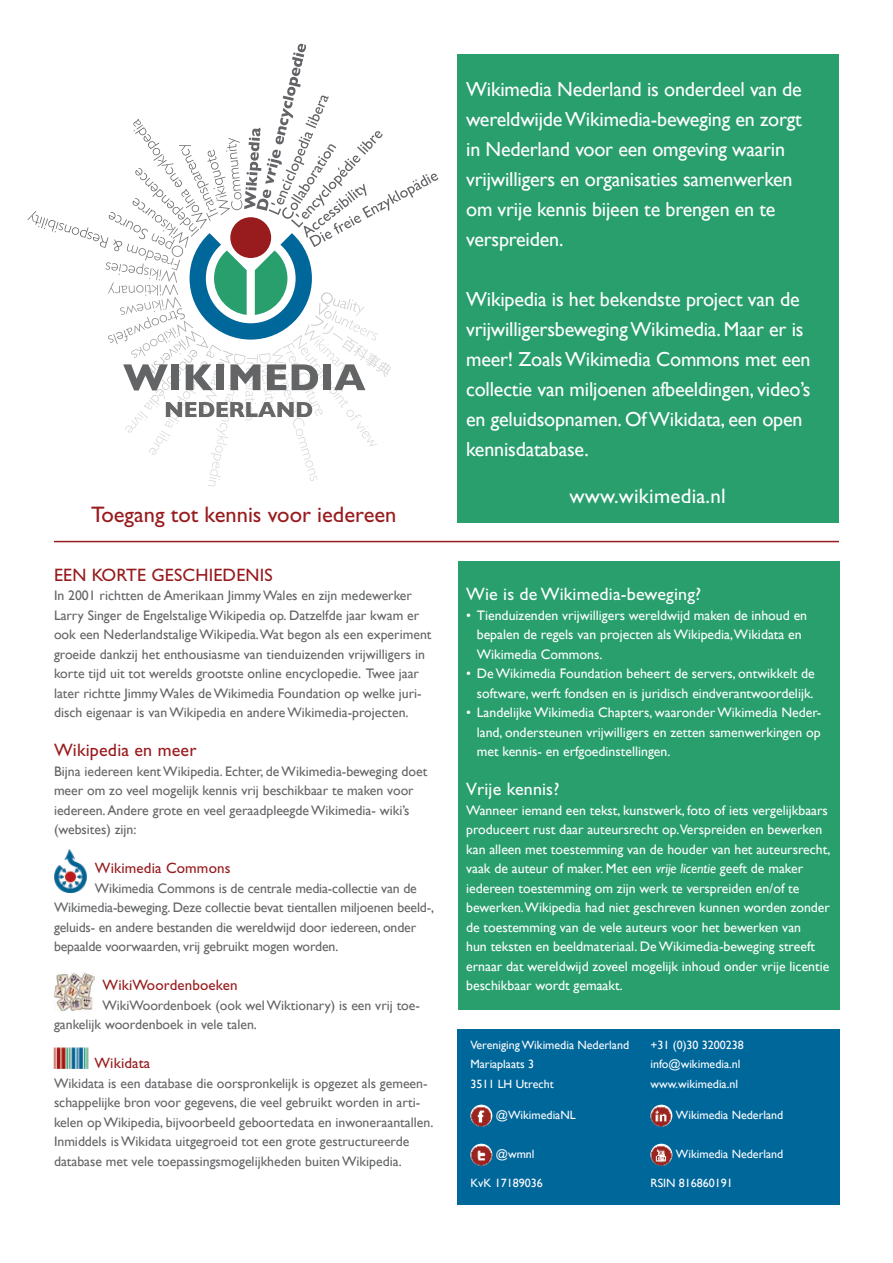
<style>
.page{position:relative;width:893px;height:1263px;background:#fff}
.page>*{position:absolute;margin:0;border:0;box-sizing:border-box;transform-origin:0 0}
.Standaard{font:22.5px "Gill Sans Std";color:#981b1e}
.Standaard-2{font:21px "Gill Sans Std";letter-spacing:.01em;color:#fff}
.platte_tekst{font:20.25px/30px "Gill Sans";letter-spacing:-.01em;color:#fff}
.tussenkopje{font:18px "Gill Sans Std";letter-spacing:.01em;color:#fff}
.tussenkopje-2{font:18px "Gill Sans Std";letter-spacing:.01em;color:#981b1e}
.tussenkopje-3{font:15px "Gill Sans Std";letter-spacing:.01em;color:#981b1e}
.platte_tekst-2{font:13.8px/19.5px "Gill Sans";color:#636466}
.platte_tekst-3{font:13.8px/19.5px "Gill Sans";color:#fff}
.platte_tekst-4{font:12px "Gill Sans";color:#fff}
.s1{font-style:italic}
</style>
<div class="page">
<div style="left:457px;top:1029px;width:382px;height:176px;background:#00679b"></div>
<div style="left:457px;top:54px;width:382px;height:468px;background:#289f6d"></div>
<img style="left:54px;top:849px;width:32px;height:44px">
<img style="left:53px;top:1047px;width:36px;height:21px">
<img style="left:53px;top:972px;width:41px;height:39px">
<hr style="left:54px;top:541px;width:785px;height:1px;background:#981b1e">
<div style="left:458px;top:561px;width:381px;height:449px;background:#289f6d"></div>
<img style="left:470px;top:1144px;width:22px;height:22px;border-radius:11px">
<img style="left:470px;top:1105px;width:22px;height:21px;border-radius:11px">
<img style="left:650px;top:1105px;width:22px;height:21px;border-radius:11px">
<img style="left:650px;top:1144px;width:22px;height:22px;border-radius:11px">
<svg style="left:27px;top:44px;width:411px;height:442px"></svg>
<p class="Standaard" style="left:91px;top:502px;width:307px">Toegang tot kennis voor iedereen</p>
<p class="tussenkopje-2" style="left:54px;top:564px;width:220px">EEN KORTE GESCHIEDENIS</p>
<p class="platte_tekst-2" style="left:54px;top:585px;width:379px">In 2001 richtten de Amerikaan Jimmy Wales en zijn medewerker Larry Singer de Engelstalige Wikipedia op. Datzelfde jaar kwam er ook een Nederlandstalige Wikipedia.Wat begon als een experiment groeide dankzij het enthousiasme van tienduizenden vrijwilligers in korte tijd uit tot werelds grootste online encyclopedie. Twee jaar later richtte Jimmy Wales de Wikimedia Foundation op welke juri&shy;disch eigenaar is van Wikipedia en andere Wikimedia-projecten.</p>
<p class="tussenkopje-2" style="left:54px;top:740px;width:144px">Wikipedia en meer</p>
<p class="platte_tekst-2" style="left:54px;top:761px;width:375px">Bijna iedereen kent Wikipedia. Echter, de Wikimedia-beweging doet meer om zo veel mogelijk kennis vrij beschikbaar te maken voor iedereen. Andere grote en veel geraadpleegde Wikimedia- wiki’s (websites) zijn:</p>
<p class="tussenkopje-3" style="left:95px;top:859px;width:137px">Wikimedia Commons</p>
<p class="platte_tekst-2" style="left:54px;top:878px;width:382px;text-indent:41px">Wikimedia Commons is de centrale media-collectie van de Wikimedia-beweging. Deze collectie bevat tientallen miljoenen beeld-, geluids- en andere bestanden die wereldwijd door iedereen, onder bepaalde voorwaarden, vrij gebruikt mogen worden.</p>
<p class="tussenkopje-3" style="left:103px;top:976px;width:137px">WikiWoordenboeken</p>
<p class="platte_tekst-2" style="left:54px;top:995px;width:367px;text-indent:49px">WikiWoordenboek (ook wel Wiktionary) is een vrij toe&shy;gankelijk woordenboek in vele talen.</p>
<p class="tussenkopje-3" style="left:94px;top:1054px;width:57px">Wikidata</p>
<p class="platte_tekst-2" style="left:54px;top:1073px;width:381px">Wikidata is een database die oorspronkelijk is opgezet als gemeen&shy;schappelijke bron voor gegevens, die veel gebruikt worden in arti&shy;kelen op Wikipedia, bijvoorbeeld geboortedata en inwoneraantallen.<br>Inmiddels is Wikidata uitgegroeid tot een grote gestructureerde database met vele toepassingsmogelijkheden buiten Wikipedia.</p>
<p class="platte_tekst" style="left:466px;top:74px;width:337px">Wikimedia Nederland is onderdeel van de wereldwijde Wikimedia-beweging en zorgt in Nederland voor een omgeving waarin vrijwilligers en organisaties samenwerken om vrije kennis bijeen te brengen en te verspreiden.</p>
<p class="platte_tekst" style="left:466px;top:284px;width:346px">Wikipedia is het bekendste project van de vrijwilligersbeweging Wikimedia. Maar er is meer! Zoals Wikimedia Commons met een collectie van miljoenen afbeeldingen, video’s en geluidsopnamen. Of Wikidata, een open kennisdatabase.</p>
<p class="Standaard-2" style="left:569px;top:483px;width:158px">www.wikimedia.nl</p>
<p class="tussenkopje" style="left:466px;top:584px;width:237px">Wie is de Wikimedia-beweging?</p>
<p class="platte_tekst-3" style="left:477px;top:605px;width:332px;text-indent:-11px">• Tienduizenden vrijwilligers wereldwijd maken de inhoud en bepalen de regels van projecten als Wikipedia,Wikidata en<br>Wikimedia Commons.</p>
<p class="platte_tekst-3" style="left:466px;top:663px;width:350px;text-align:right">• DeWikimedia Foundation beheert de servers, ontwikkelt de software, werft fondsen en is juridisch eindverantwoordelijk.</p>
<p class="platte_tekst-3" style="left:477px;top:702px;width:346px;text-align:justify;text-indent:-11px">• LandelijkeWikimedia Chapters, waaronderWikimedia Neder&shy;land, ondersteunen vrijwilligers en zetten samenwerkingen op met kennis- en erfgoedinstellingen.</p>
<p class="tussenkopje" style="left:466px;top:779px;width:95px">Vrije kennis?</p>
<p class="platte_tekst-3" style="left:466px;top:800px;width:366px">Wanneer iemand een tekst, kunstwerk, foto of iets vergelijkbaars produceert rust daar auteursrecht op.Verspreiden en bewerken kan alleen met toestemming van de houder van het auteursrecht, vaak de auteur of maker. Met een <span class="s1">vrije licentie</span> geeft de maker iedereen toestemming om zijn werk te verspreiden en/of te bewerken.Wikipedia had niet geschreven kunnen worden zonder de toestemming van de vele auteurs voor het bewerken van<br>hun teksten en beeldmateriaal. De Wikimedia-beweging streeft ernaar dat wereldwijd zoveel mogelijk inhoud onder vrije licentie beschikbaar wordt gemaakt.</p>
<p class="platte_tekst-4" style="left:470px;top:1037px;width:160px">Vereniging Wikimedia Nederland</p>
<p class="platte_tekst-4" style="left:470px;top:1057px;width:65px">Mariaplaats 3</p>
<p class="platte_tekst-4" style="left:470px;top:1076px;width:85px">3511 LH Utrecht</p>
<p class="platte_tekst-4" style="left:496px;top:1108px;width:81px">@WikimediaNL</p>
<p class="platte_tekst-4" style="left:496px;top:1147px;width:40px">@wmnl</p>
<p class="platte_tekst-4" style="left:650px;top:1037px;width:95px">+31 (0)30 3200238</p>
<p class="platte_tekst-4" style="left:650px;top:1057px;width:92px">info@wikimedia.nl</p>
<p class="platte_tekst-4" style="left:650px;top:1076px;width:89px">www.wikimedia.nl</p>
<p class="platte_tekst-4" style="left:676px;top:1108px;width:109px">Wikimedia Nederland</p>
<p class="platte_tekst-4" style="left:676px;top:1147px;width:109px">Wikimedia Nederland</p>
<p class="platte_tekst-4" style="left:470px;top:1176px;width:74px">KvK 17189036</p>
<p class="platte_tekst-4" style="left:650px;top:1176px;width:84px">RSIN 816860191</p>
</div>
